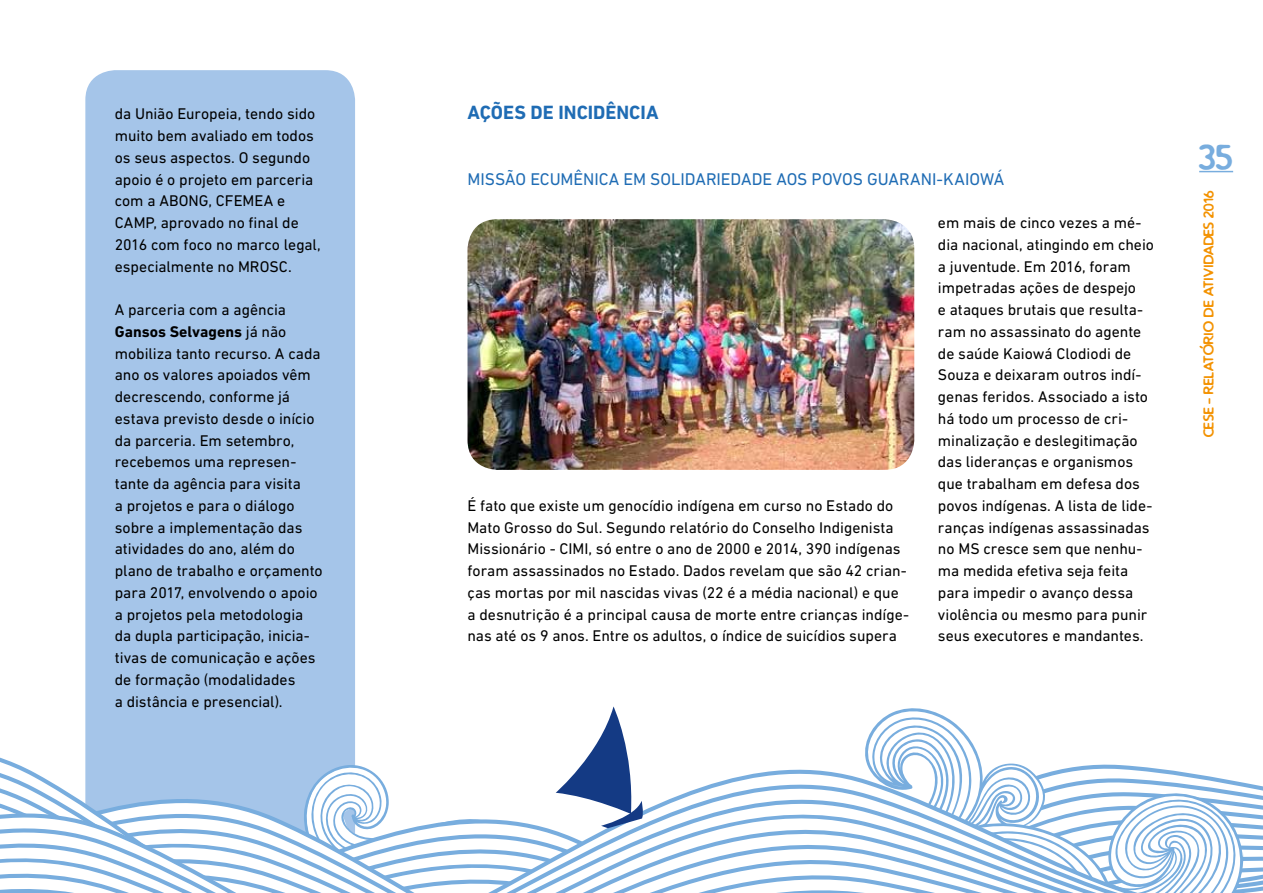
<style>
.page{position:relative;width:1263px;height:893px;background:#fff}
.page>*{position:absolute;margin:0;border:0;box-sizing:border-box;transform-origin:0 0}
.t1{font:30px "Wayward Sans";color:#78adde}
.t2{font:700 19.5px "DIN Next LT Pro";color:#1f6cb4}
.t3{font:17.25px "DIN Next LT Pro";letter-spacing:-.005em;color:#1f6cb4}
.t4{font:15.75px/21.8px "DIN Next LT Pro";color:#000}
.t5{font:12.15px "Wayward Sans";color:#f39200}
.s1{font-weight:700}
</style>
<div class="page">
<div style="left:85px;top:70px;width:270px;height:791px;background:#a5c5e9;border-radius:30px"></div>
<img style="left:467px;top:219px;width:447px;height:251px">
<hr style="left:1199px;top:171px;width:34px;height:1px;background:#78adde">
<svg style="left:0;top:475px;width:1263px;height:418px"></svg>
<p class="t4" style="left:115px;top:103px;width:208px">da União Europeia, tendo sido muito bem avaliado em todos os seus aspectos. O segundo apoio é o projeto em parceria com a ABONG, CFEMEA e<br>CAMP, aprovado no final de<br>2016 com foco no marco legal, especialmente no MROSC.</p>
<p class="t4" style="left:115px;top:299px;width:209px">A parceria com a agência<br><span class="s1">Gansos Selvagens</span> já não mobiliza tanto recurso. A cada ano os valores apoiados vêm decrescendo, conforme já estava previsto desde o início da parceria. Em setembro, recebemos uma represen&shy;tante da agência para visita<br>a projetos e para o diálogo sobre a implementação das atividades do ano, além do plano de trabalho e orçamento para 2017, envolvendo o apoio a projetos pela metodologia da dupla participação, inicia&shy;tivas de comunicação e ações de formação (modalidades<br>a distância e presencial).</p>
<p class="t2" style="left:467px;top:101px;width:193px">AÇÕES DE INCIDÊNCIA</p>
<p class="t3" style="left:467px;top:169px;width:538px">MISSÃO ECUMÊNICA EM SOLIDARIEDADE AOS POVOS GUARANI-KAIOWÁ</p>
<p class="t4" style="left:467px;top:494px;width:443px">É fato que existe um genocídio indígena em curso no Estado do Mato Grosso do Sul. Segundo relatório do Conselho Indigenista Missionário - CIMI, só entre o ano de 2000 e 2014, 390 indígenas foram assassinados no Estado. Dados revelam que são 42 crian&shy;ças mortas por mil nascidas vivas (22 é a média nacional) e que a desnutrição é a principal causa de morte entre crianças indíge&shy;nas até os 9 anos. Entre os adultos, o índice de suicídios supera</p>
<p class="t4" style="left:938px;top:212px;width:218px">em mais de cinco vezes a mé&shy;dia nacional, atingindo em cheio a juventude. Em 2016, foram impetradas ações de despejo<br>e ataques brutais que resulta&shy;ram no assassinato do agente de saúde Kaiowá Clodiodi de<br>Souza e deixaram outros indí&shy;genas feridos. Associado a isto há todo um processo de cri&shy;minalização e deslegitimação das lideranças e organismos que trabalham em defesa dos povos indígenas. A lista de lide&shy;ranças indígenas assassinadas no MS cresce sem que nenhu&shy;ma medida efetiva seja feita para impedir o avanço dessa violência ou mesmo para punir seus executores e mandantes.</p>
<h1 class="t1" style="left:1199px;top:143px;width:35px">35</h1>
<p class="t5" style="left:1203px;top:437px;width:248px;rotate:-90deg">CESE - relatorio de atividades 2016</p>
</div>
